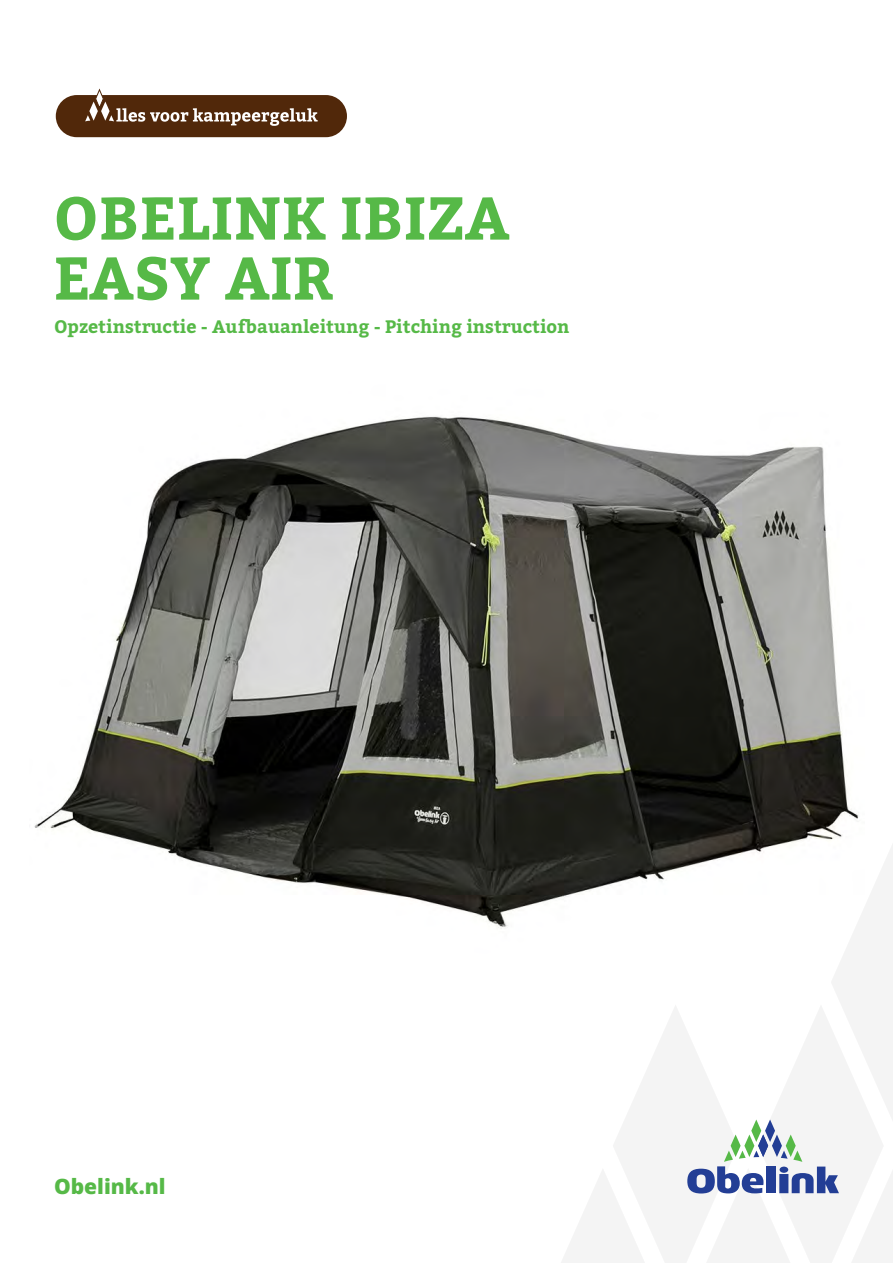
<style>
.page{position:relative;width:893px;height:1263px;background:#fff}
.page>*{position:absolute;margin:0;border:0;box-sizing:border-box;transform-origin:0 0}
.t1{font:700 60px/60px "Bitter";letter-spacing:.01em;color:#56b947}
.t2{font:21px "Open Sans";color:#56b947}
.t3{font:700 18px "Bitter";color:#56b947}
</style>
<div class="page">
<svg style="left:561px;top:845px;width:332px;height:418px"></svg>
<img style="left:34px;top:416px;width:831px;height:570px">
<div style="left:56px;top:95px;width:291px;height:42px;background:#51280a;border-radius:21px"></div>
<svg style="left:85px;top:89px;width:233px;height:37px"></svg>
<p class="t1" style="left:53px;top:190px;width:458px">OBELINK IBIZA<br>EASY AIR</p>
<p class="t3" style="left:54px;top:315px;width:517px">Opzetinstructie - Aufbauanleitung - Pitching instruction</p>
<p class="t2" style="left:54px;top:1171px;width:113px">Obelink.nl</p>
</div>
